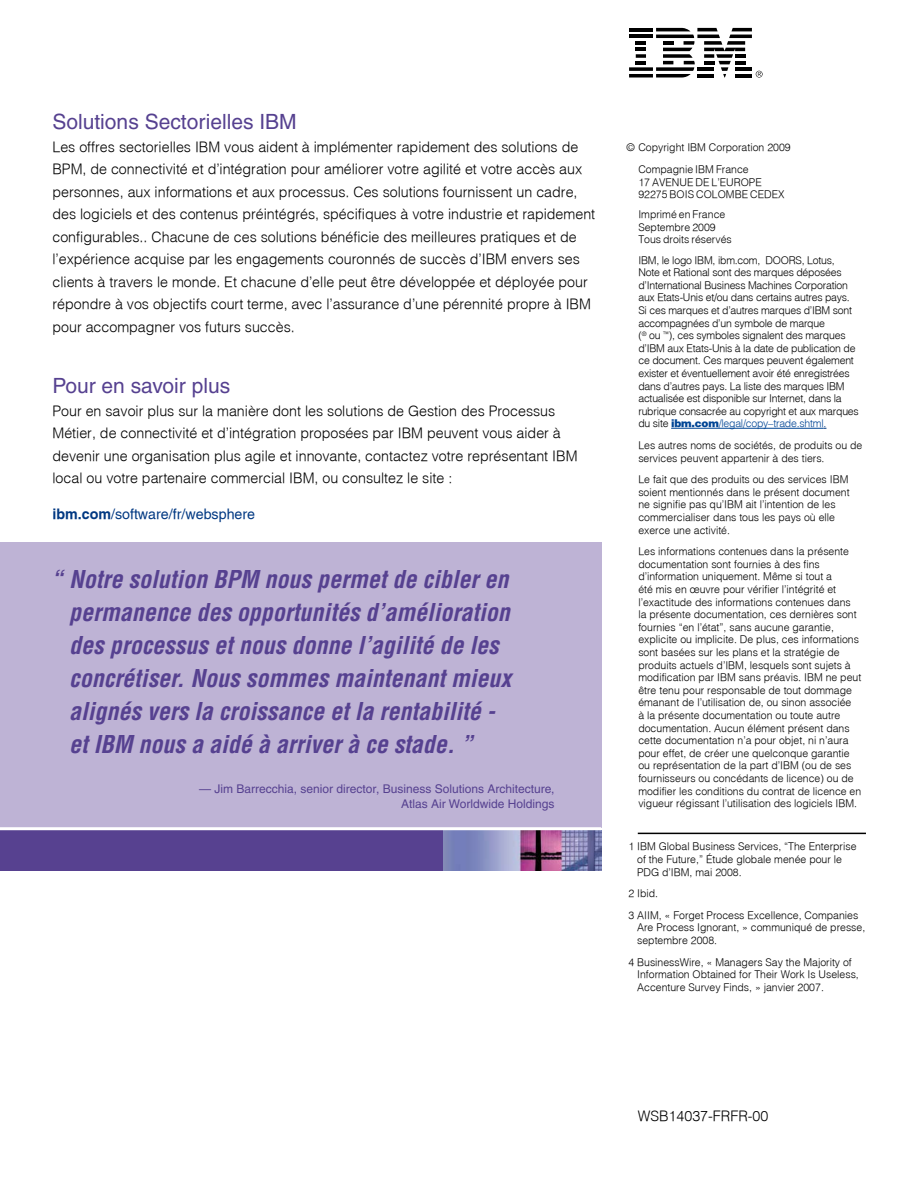
<style>
.page{position:relative;width:918px;height:1188px;background:#fff}
.page>*{position:absolute;margin:0;border:0;box-sizing:border-box;transform-origin:0 0}
.t1{font:italic 700 condensed 24px/33px "Helvetica";color:#564190}
.t2{font:21px "Helvetica";color:#564190}
.t3{font:300 14.25px/22.5px "IBM Helv";color:#000}
.t4{font:14.25px "IBM Helv";color:#003882}
.t5{font:12px/15px "Helvetica";color:#564190;text-align:right}
.t6{font:300 10.5px/12.6px "IBM Helv";color:#000}
.t7{font:300 10.5px/12.6px "IBM Helv";letter-spacing:-.02em;color:#000}
.s1{font-weight:700}
.s2{font-weight:900;color:#004595}
.s3{color:#004595}
.s4{color:#003882}
</style>
<div class="page">
<div style="left:0;top:543px;width:601px;height:285px;background:#beb3d5"></div>
<div style="left:0;top:830px;width:444px;height:41px;background:#574190"></div>
<img style="left:444px;top:830px;width:157px;height:41px">
<hr style="left:0;top:827px;width:601px;height:3px;background:#fff">
<svg style="left:629px;top:28px;width:134px;height:50px"></svg>
<hr style="left:671px;top:428px;width:153px;height:1px;background:#004595">
<hr style="left:638px;top:833px;width:228px;height:1px;background:#000">
<h2 class="t2" style="left:52px;top:110px;width:246px">Solutions Sectorielles IBM</h2>
<p class="t3" style="left:52px;top:135px;width:544px">Les offres sectorielles IBM vous aident à implémenter rapidement des solutions de BPM, de connectivité et d’intégration pour améliorer votre agilité et votre accès aux personnes, aux informations et aux processus. Ces solutions fournissent un cadre, des logiciels et des contenus préintégrés, spécifiques à votre industrie et rapidement configurables.. Chacune de ces solutions bénéficie des meilleures pratiques et de l’expérience acquise par les engagements couronnés de succès d’IBM envers ses clients à travers le monde. Et chacune d’elle peut être développée et déployée pour répondre à vos objectifs court terme, avec l’assurance d’une pérennité propre à IBM pour accompagner vos futurs succès.</p>
<h2 class="t2" style="left:52px;top:374px;width:179px">Pour en savoir plus</h2>
<p class="t3" style="left:52px;top:399px;width:527px">Pour en savoir plus sur la manière dont les solutions de Gestion des Processus Métier, de connectivité et d’intégration proposées par IBM peuvent vous aider à devenir une organisation plus agile et innovante, contactez votre représentant IBM local ou votre partenaire commercial IBM, ou consultez le site :</p>
<h3 class="t4" style="left:52px;top:506px;width:204px"><span class="s1">ibm.com</span>/software/fr/websphere</h3>
<p class="t1" style="left:69px;top:562px;width:444px;text-indent:-18px">“ Notre solution BPM nous permet de cibler en permanence des opportunités d’amélioration des processus et nous donne l’agilité de les concrétiser. Nous sommes maintenant mieux alignés vers la croissance et la rentabilité - et IBM nous a aidé à arriver à ce stade. ”</p>
<p class="t5" style="left:199px;top:781px;width:357px">— Jim Barrecchia, senior director, Business Solutions Architecture,<br>Atlas Air Worldwide Holdings</p>
<p class="t6" style="left:638px;top:136px;width:154px;line-height:21.6px;text-indent:-12px">© Copyright IBM Corporation 2009<br>Compagnie IBM France</p>
<p class="t6" style="left:638px;top:175px;width:148px">17 AVENUE DE L’EUROPE<br>92275 BOIS COLOMBE CEDEX</p>
<p class="t6" style="left:638px;top:208px;width:95px">Imprimé en France<br>Septembre 2009<br>Tous droits réservés</p>
<p class="t7" style="left:638px;top:253px;width:222px">IBM, le logo IBM, ibm.com, DOORS, Lotus, Note et Rational sont des marques déposées d’International Business Machines Corporation aux Etats-Unis et/ou dans certains autres pays.<br>Si ces marques et d’autres marques d’IBM sont accompagnées d’un symbole de marque<br>(<sup>®</sup> ou <sup>™</sup>), ces symboles signalent des marques d’IBM aux Etats-Unis à la date de publication de ce document. Ces marques peuvent également exister et éventuellement avoir été enregistrées dans d’autres pays. La liste des marques IBM actualisée est disponible sur Internet, dans la rubrique consacrée au copyright et aux marques du site <span class="s2">ibm.com</span><span class="s3">/legal/copy–trade.shtml</span><span class="s4">.</span></p>
<p class="t6" style="left:638px;top:439px;width:226px">Les autres noms de sociétés, de produits ou de services peuvent appartenir à des tiers.</p>
<p class="t6" style="left:638px;top:473px;width:213px">Le fait que des produits ou des services IBM soient mentionnés dans le présent document ne signifie pas qu’IBM ait l’intention de les commercialiser dans tous les pays où elle exerce une activité.</p>
<p class="t6" style="left:638px;top:545px;width:224px">Les informations contenues dans la présente documentation sont fournies à des fins d’information uniquement. Même si tout a<br>été mis en œuvre pour vérifier l’intégrité et l’exactitude des informations contenues dans la présente documentation, ces dernières sont fournies “en l’état”, sans aucune garantie, explicite ou implicite. De plus, ces informations sont basées sur les plans et la stratégie de produits actuels d’IBM, lesquels sont sujets à modification par IBM sans préavis. IBM ne peut être tenu pour responsable de tout dommage émanant de l’utilisation de, ou sinon associée<br>à la présente documentation ou toute autre documentation. Aucun élément présent dans cette documentation n’a pour objet, ni n’aura pour effet, de créer une quelconque garantie ou représentation de la part d’IBM (ou de ses fournisseurs ou concédants de licence) ou de modifier les conditions du contrat de licence en vigueur régissant l’utilisation des logiciels IBM.</p>
<p class="t6" style="left:637px;top:840px;width:221px;text-indent:-9px">1 IBM Global Business Services, “The Enterprise of the Future,” Étude globale menée pour le<br>PDG d’IBM, mai 2008.</p>
<p class="t6" style="left:628px;top:882px;width:231px;line-height:21.6px">2 Ibid.<br>3 AIIM, « Forget Process Excellence, Companies</p>
<p class="t6" style="left:637px;top:921px;width:230px">Are Process Ignorant, » communiqué de presse, septembre 2008.</p>
<p class="t6" style="left:637px;top:955px;width:223px;text-indent:-9px">4 BusinessWire, « Managers Say the Majority of<br>Information Obtained for Their Work Is Useless,<br>Accenture Survey Finds, » janvier 2007.</p>
<h3 class="t3" style="left:638px;top:1104px;width:132px">WSB14037-FRFR-00</h3>
</div>
